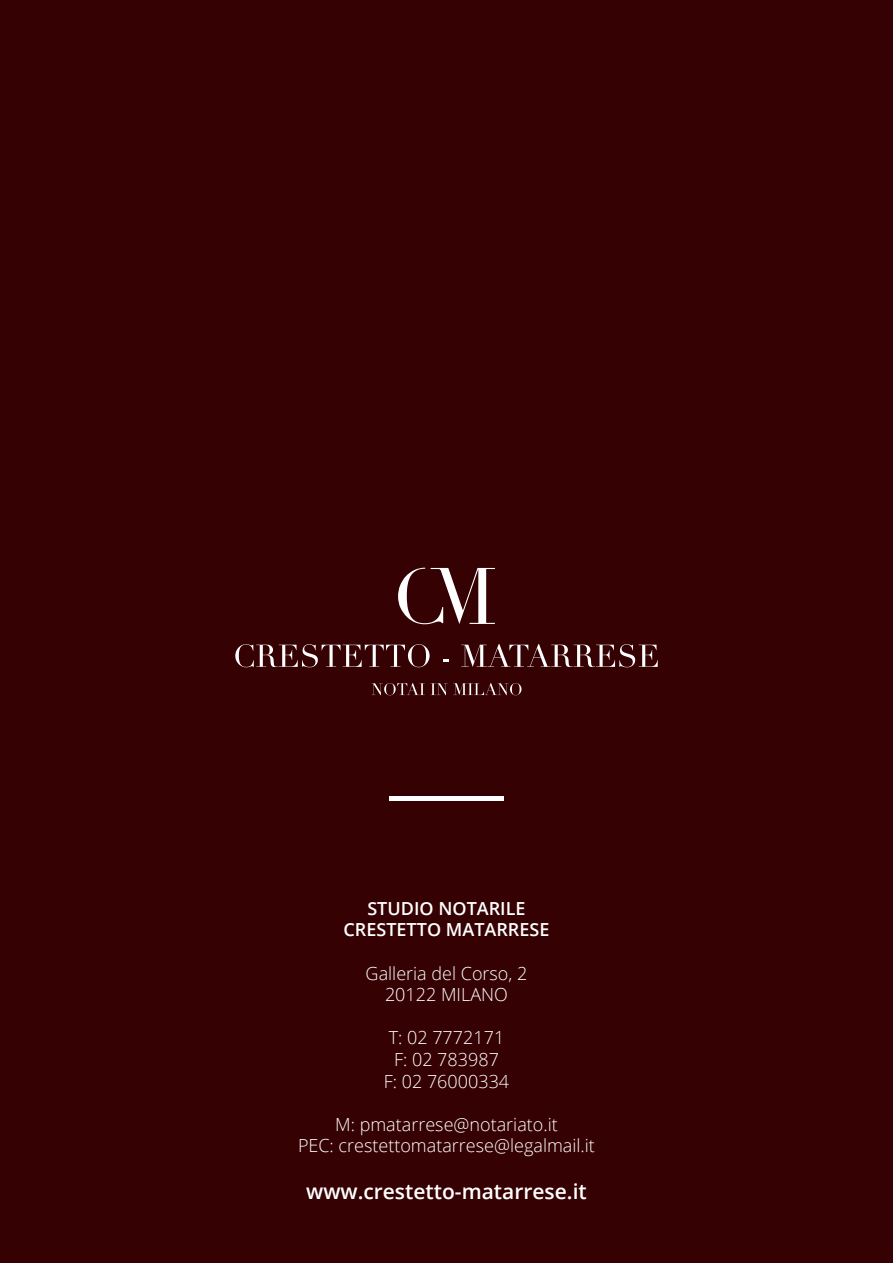
<style>
.page{position:relative;width:893px;height:1263px;background:#360102}
.page>*{position:absolute;margin:0;border:0;box-sizing:border-box;transform-origin:0 0}
.t1{font:600 21px "Open Sans";color:#fff}
.t2{font:300 18px "Open Sans";color:#fff}
.t3{font:600 18px "Open Sans";color:#fff}
</style>
<div class="page">
<svg style="left:371px;top:683px;width:150px;height:12px"></svg>
<svg style="left:235px;top:644px;width:195px;height:23px"></svg>
<svg style="left:443px;top:659px;width:6px;height:2px"></svg>
<svg style="left:461px;top:644px;width:197px;height:23px"></svg>
<svg style="left:398px;top:568px;width:97px;height:56px"></svg>
<hr style="left:389px;top:796px;width:115px;height:4px;background:#fff">
<p class="t3" style="left:367px;top:896px;width:160px">STUDIO NOTARILE</p>
<p class="t3" style="left:344px;top:917px;width:207px">CRESTETTO MATARRESE</p>
<p class="t2" style="left:366px;top:961px;width:163px">Galleria del Corso, 2</p>
<p class="t2" style="left:385px;top:982px;width:124px">20122 MILANO</p>
<p class="t2" style="left:389px;top:1025px;width:117px">T: 02 7772171</p>
<p class="t2" style="left:394px;top:1047px;width:106px">F: 02 783987</p>
<p class="t2" style="left:384px;top:1069px;width:127px">F: 02 76000334</p>
<p class="t2" style="left:335px;top:1112px;width:224px">M: pmatarrese@notariato.it</p>
<p class="t2" style="left:298px;top:1133px;width:298px">PEC: crestettomatarrese@legalmail.it</p>
<p class="t1" style="left:306px;top:1177px;width:282px">www.crestetto-matarrese.it</p>
</div>
